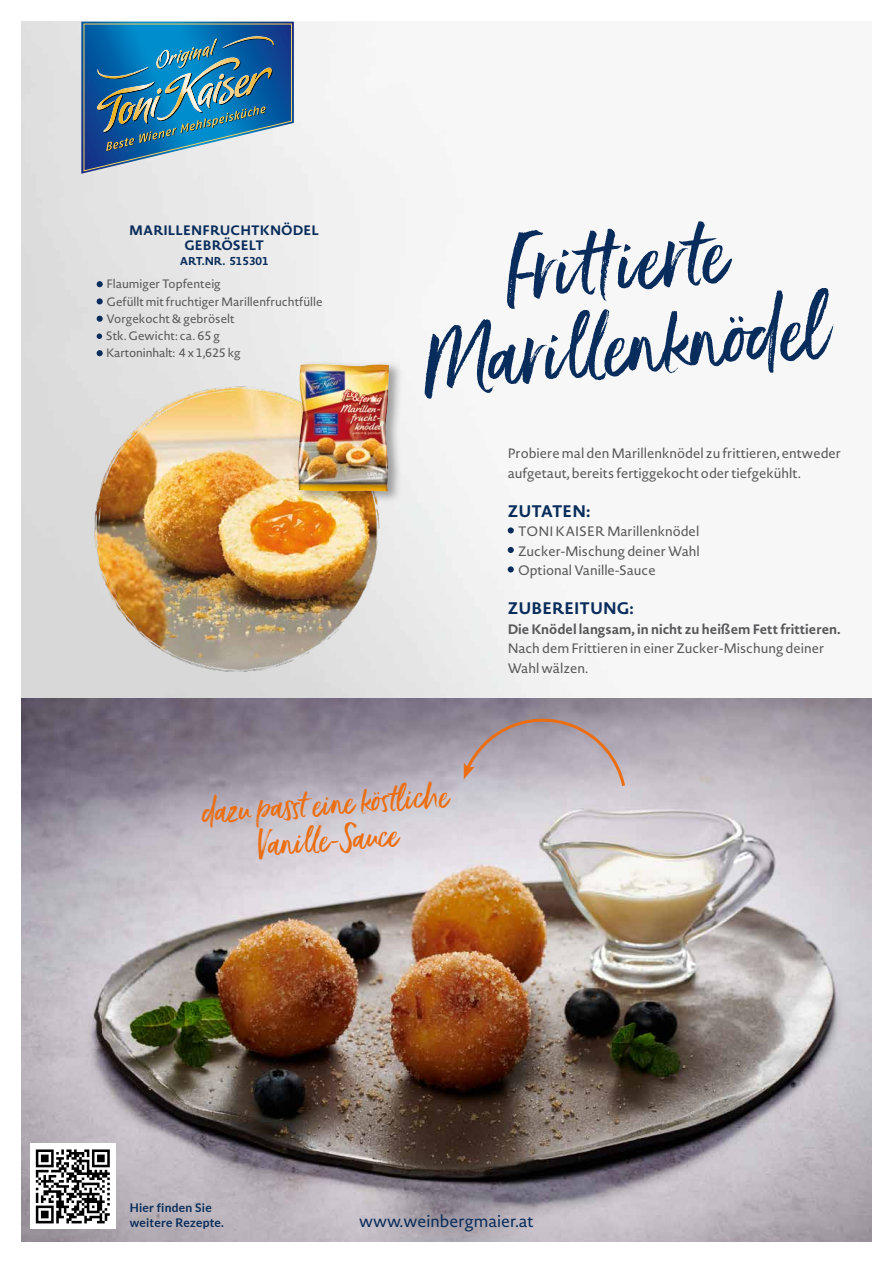
<style>
.page{position:relative;width:893px;height:1263px;background:#fff}
.page>*{position:absolute;margin:0;border:0;box-sizing:border-box;transform-origin:0 0}
.t1{font:82.5px/84px "Ernestand Emily";color:#082c5b;text-align:center}
.t2{font:33px/36px "Ernestand Emily";color:#eb6e12;text-align:center}
.t3{font:700 16.5px "Novel Sans Pro";color:#082c5b}
.t4{font:16.5px "Novel Sans Pro";color:#082c5b}
.t5{font:13.5px/19.5px "Novel Sans Pro";color:#58585a}
.t6{font:700 13.5px "Novel Sans Pro";color:#58585a}
.t7{font:700 13.5px/15px "Novel Sans Pro";color:#082c5b;text-align:center}
.t8{font:12px/17.2px "Novel Sans Pro";color:#58585a}
.t9{font:700 12px/15px "Lato";letter-spacing:.02em;color:#082c5b}
.t10{font:700 11.25px "Novel Sans Pro";color:#082c5b}
</style>
<div class="page">
<svg style="left:81px;top:22px;width:213px;height:152px;background:#4888ad"></svg>
<svg style="left:97px;top:281px;width:6px;height:6px"></svg>
<svg style="left:97px;top:298px;width:6px;height:6px"></svg>
<svg style="left:97px;top:316px;width:6px;height:6px"></svg>
<svg style="left:97px;top:333px;width:5px;height:6px"></svg>
<svg style="left:97px;top:350px;width:6px;height:6px"></svg>
<img style="left:89px;top:383px;width:300px;height:288px">
<div style="left:296px;top:359px;width:107px;height:144px;background:#000;opacity:.35"></div>
<img style="left:298px;top:364px;width:90px;height:127px">
<img style="left:21px;top:698px;width:851px;height:544px">
<svg style="left:508px;top:527px;width:6px;height:6px"></svg>
<svg style="left:508px;top:547px;width:6px;height:6px"></svg>
<svg style="left:508px;top:566px;width:6px;height:6px"></svg>
<svg style="left:463px;top:708px;width:164px;height:81px;background:#b0a2a9"></svg>
<div style="left:30px;top:1144px;width:85px;height:85px;background:#fff"></div>
<svg style="left:35px;top:1149px;width:70px;height:75px"></svg>
<svg style="left:36px;top:1149px;width:74px;height:74px"></svg>
<p class="t7" style="left:129px;top:222px;width:191px">MARILLENFRUCHTKNÖDEL<br>GEBRÖSELT</p>
<p class="t10" style="left:180px;top:252px;width:90px">ART.NR. 515301</p>
<p class="t8" style="left:106px;top:275px;width:218px">Flaumiger Topfenteig<br>Gefüllt mit fruchtiger Marillenfruchtfülle<br>Vorgekocht &amp; gebröselt<br>Stk. Gewicht: ca. 65 g<br>Kartoninhalt: 4 x 1,625 kg</p>
<h1 class="t1" style="left:409px;top:234px;width:409px;rotate:-5deg">Fritt ierte<br>Marill enknödel</h1>
<p class="t5" style="left:508px;top:443px;width:335px">Probiere mal den Marillenknödel zu frittieren, entweder aufgetaut, bereits fertiggekocht oder tiefgekühlt.</p>
<p class="t3" style="left:508px;top:499px;width:84px">ZUTATEN:</p>
<p class="t5" style="left:518px;top:521px;width:183px;text-align:justify">TONI KAISER Marillenknödel Zucker-Mischung deiner Wahl Optional Vanille-Sauce</p>
<p class="t3" style="left:508px;top:596px;width:128px">ZUBEREITUNG:</p>
<p class="t6" style="left:508px;top:619px;width:335px">Die Knödel langsam, in nicht zu heißem Fett frittieren.</p>
<p class="t5" style="left:508px;top:638px;width:318px">Nach dem Frittieren in einer Zucker-Mischung deiner<br>Wahl wälzen.</p>
<h2 class="t2" style="left:201px;top:793px;width:248px;rotate:-4deg">dazu pass t eine köstliche<br>Vanill e-Sauce</h2>
<p class="t9" style="left:130px;top:1200px;width:96px">Hier finden Sie weitere Rezepte.</p>
<p class="t4" style="left:359px;top:1209px;width:176px">www.weinbergmaier.at</p>
</div>
